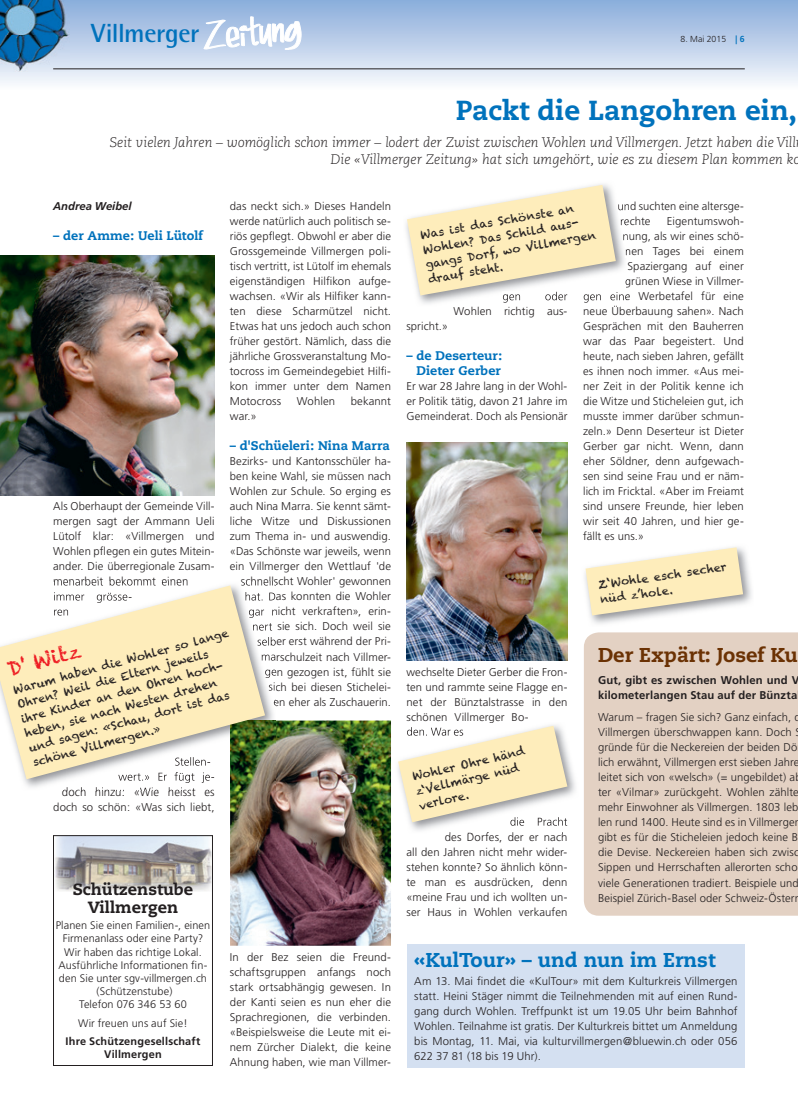
<style>
.page{position:relative;width:798px;height:1117px;background:#fff}
.page>*{position:absolute;margin:0;border:0;box-sizing:border-box;transform-origin:0 0}
.t1{font:800 27.5px "Caecilia";color:#0072bc}
.t2{font:700 26.25px "Rotis Semi Sans";letter-spacing:-.02em;color:#0072bc}
.t3{font:800 20px "Caecilia";color:#0072bc}
.t4{font:800 20px "Caecilia";color:#6b3204}
.t5{font:20px "Chalkduster";color:#ee1d23}
.t6{font:800 16.25px/17.5px "Caecilia";color:#231f20;text-align:center}
.t7{font:italic 300 13.75px/16.5px "Caecilia";color:#231f20}
.t8{font:800 12.5px/15px "Caecilia";letter-spacing:.005em;color:#0072bc;text-align:right}
.t9{font:300 11.25px/15px "Frutiger";letter-spacing:.01em;color:#231f20;text-align:justify}
.t10{font:11.25px/15px "Chalkduster";color:#231f20}
.t11{font:700 11.25px/15px "Frutiger";letter-spacing:.015em;color:#231f20}
.t12{font:italic 700 11.25px "Frutiger";color:#231f20}
.t13{font:300 11px/13.1px "Frutiger";letter-spacing:.01em;color:#231f20;text-align:center}
.t14{font:700 11px/13.1px "Frutiger";letter-spacing:.015em;color:#231f20;text-align:center}
.t15{font:300 8.75px "Frutiger";color:#231f20}
.s1{font-family:"Myriad";font-weight:700;color:#0072bc}
.s2{font-weight:700;color:#0072bc}
</style>
<div class="page">
<svg style="left:0;top:0;width:797px;height:83px;background:#bccfe8"></svg>
<svg style="left:204px;top:12px;width:97px;height:45px"></svg>
<img style="left:0;top:0;width:69px;height:71px">
<hr style="left:53px;top:69px;width:691px;height:1px;background:#231f20">
<div style="left:584px;top:632px;width:213px;height:283px;background:#e3d1c3"></div>
<img style="left:0;top:255px;width:214px;height:240px">
<img style="left:230px;top:720px;width:161px;height:225px">
<img style="left:55px;top:837px;width:156px;height:54px">
<div style="left:53px;top:835px;width:160px;height:230px;border:1px solid #231f20"></div>
<img style="left:406px;top:442px;width:161px;height:218px">
<img style="left:23px;top:600px;width:253px;height:187px">
<img style="left:54px;top:581px;width:134px;height:4px">
<img style="left:118px;top:779px;width:96px;height:3px">
<img style="left:64px;top:787px;width:150px;height:3px">
<img style="left:241px;top:581px;width:35px;height:5px">
<img style="left:269px;top:592px;width:7px;height:8px">
<img style="left:265px;top:606px;width:11px;height:11px">
<img style="left:265px;top:622px;width:11px;height:8px">
<img style="left:265px;top:637px;width:11px;height:8px">
<img style="left:265px;top:652px;width:11px;height:8px">
<svg style="left:265px;top:666px;width:11px;height:24px"></svg>
<svg style="left:274px;top:697px;width:2px;height:8px"></svg>
<img style="left:230px;top:720px;width:46px;height:70px">
<svg style="left:0;top:585px;width:265px;height:194px;fill:#feedbb"></svg>
<img style="left:406px;top:184px;width:211px;height:122px">
<img style="left:502px;top:295px;width:65px;height:7px">
<img style="left:583px;top:295px;width:43px;height:7px">
<svg style="left:407px;top:185px;width:219px;height:110px"></svg>
<img style="left:590px;top:549px;width:162px;height:75px">
<svg style="left:585px;top:547px;width:157px;height:68px"></svg>
<img style="left:410px;top:750px;width:165px;height:81px">
<img style="left:510px;top:822px;width:57px;height:3px">
<svg style="left:398px;top:725px;width:169px;height:97px"></svg>
<div style="left:407px;top:943px;width:337px;height:124px;background:#d4e0f1"></div>
<h2 class="t2" style="left:91px;top:17px;width:110px">Villmerger</h2>
<p class="t15" style="left:680px;top:34px;width:66px">8. Mai 2015 <span class="s1">|</span> <span class="s2">6</span></p>
<h1 class="t1" style="left:456px;top:93px;width:342px">Packt die Langohren ein,</h1>
<p class="t7" style="left:330px;top:134px;width:471px;text-indent:-221px">Seit vielen Jahren – womöglich schon immer – lodert der Zwist zwischen Wohlen und Villmergen. Jetzt haben die Vill<br>Die «Villmerger Zeitung» hat sich umgehört, wie es zu diesem Plan kommen ko</p>
<p class="t12" style="left:53px;top:199px;width:80px">Andrea Weibel</p>
<p class="t8" style="left:53px;top:228px;width:151px">– der Amme: Ueli Lütolf</p>
<p class="t9" style="left:230px;top:199px;width:163px">das neckt sich.» Dieses Handeln werde natürlich auch politisch se&shy;riös gepflegt. Obwohl er aber die Grossgemeinde Villmergen poli&shy;tisch vertritt, ist Lütolf im ehemals eigenständigen Hilfikon aufge&shy;wachsen. «Wir als Hilfiker kann&shy;ten diese Scharmützel nicht.<br>Etwas hat uns jedoch auch schon früher gestört. Nämlich, dass die jährliche Grossveranstaltung Mo&shy;tocross im Gemeindegebiet Hilfi&shy;kon immer unter dem Namen Motocross</p>
<p class="t9" style="left:297px;top:394px;width:40px">Wohlen</p>
<p class="t9" style="left:350px;top:394px;width:42px">bekannt</p>
<p class="t9" style="left:230px;top:409px;width:28px">war.»</p>
<p class="t8" style="left:230px;top:438px;width:161px">– d'Schüeleri: Nina Marra</p>
<p class="t9" style="left:230px;top:454px;width:163px;text-align:right">Bezirks- und Kantonsschüler ha&shy;ben keine Wahl, sie müssen nach<br>Wohlen zur Schule. So erging es auch Nina Marra. Sie kennt sämt&shy;liche Witze und Diskussionen zum Thema in- und auswendig. «Das Schönste war jeweils, wenn ein Villmerger den Wettlauf 'de schnellscht Wohler' gewonnen hat. Das konnten die Wohler gar nicht verkraften», erin&shy;nert sie sich. Doch weil sie selber erst während der Pri&shy;marschulzeit nach Villmer-<br>gen gezogen ist, fühlt sie<br>sich bei diesen Stichelei-<br>en eher als Zuschauerin.</p>
<p class="t9" style="left:53px;top:499px;width:163px">Als Oberhaupt der Gemeinde Vill&shy;mergen sagt der Ammann Ueli Lütolf klar: «Villmergen und Wohlen pflegen ein gutes Mitein&shy;ander. Die überregionale Zusam&shy;menarbeit bekommt einen</p>
<p class="t10" style="left:12px;top:682px;width:224px;rotate:-15deg">Warum haben die Wohler so lange<br>Ohren? Weil die Eltern jeweils ihre Kinder an den Ohren hoch&shy;heben, sie nach Westen drehen und sagen: «Schau, dort ist das schöne Villmergen.»</p>
<h3 class="t5" style="left:5px;top:657px;width:76px;rotate:-15deg">D' Witz</h3>
<p class="t9" style="left:53px;top:784px;width:163px;text-align:right">doch hinzu: «Wie heisst es doch so schön: «Was sich liebt,</p>
<h3 class="t6" style="left:73px;top:880px;width:122px">Schützenstube<br>Villmergen</h3>
<p class="t13" style="left:56px;top:918px;width:156px">Planen Sie einen Familien-, einen<br>Firmenanlass oder eine Party?<br>Wir haben das richtige Lokal.<br>Ausführliche Informationen fin&shy;den Sie unter sgv-villmergen.ch (Schützenstube)<br>Telefon 076 346 53 60</p>
<p class="t13" style="left:78px;top:1016px;width:111px">Wir freuen uns auf Sie!</p>
<p class="t14" style="left:66px;top:1034px;width:136px">Ihre Schützengesellschaft<br>Villmergen</p>
<p class="t9" style="left:230px;top:949px;width:163px">In der Bez seien die Freund&shy;schaftsgruppen anfangs noch stark ortsabhängig gewesen. In der Kanti seien es nun eher die Sprachregionen, die verbinden. «Beispielsweise die Leute mit ei&shy;nem Zürcher Dialekt, die keine Ahnung haben, wie man Villmer-</p>
<p class="t9" style="left:617px;top:199px;width:128px">und suchten eine altersge&shy;rechte</p>
<p class="t10" style="left:419px;top:227px;width:174px;rotate:-10deg">Was ist das Schönste an<br>Wohlen? Das Schild aus&shy;gangs Dorf, wo Villmergen drauf steht.</p>
<p class="t9" style="left:666px;top:214px;width:78px">Eigentumswoh-</p>
<p class="t9" style="left:622px;top:229px;width:123px">nung, als wir eines schö-</p>
<p class="t9" style="left:624px;top:244px;width:120px">nen Tages bei einem</p>
<p class="t9" style="left:627px;top:259px;width:118px">Spaziergang auf einer</p>
<p class="t9" style="left:624px;top:274px;width:120px">grünen Wiese in Villmer-</p>
<p class="t9" style="left:583px;top:289px;width:162px">gen eine Werbetafel für eine</p>
<p class="t9" style="left:583px;top:304px;width:162px">neue Überbauung sahen». Nach</p>
<p class="t9" style="left:583px;top:319px;width:162px">Gesprächen mit den Bauherren</p>
<p class="t9" style="left:583px;top:334px;width:162px">war das Paar begeistert. Und</p>
<p class="t9" style="left:583px;top:349px;width:162px">heute, nach sieben Jahren, gefällt</p>
<p class="t9" style="left:583px;top:364px;width:162px">es ihnen noch immer. «Aus mei-</p>
<p class="t9" style="left:583px;top:379px;width:162px">ner Zeit in der Politik kenne ich</p>
<p class="t9" style="left:583px;top:394px;width:162px">die Witze und Sticheleien gut, ich</p>
<p class="t9" style="left:583px;top:409px;width:162px">musste immer darüber schmun-</p>
<p class="t9" style="left:583px;top:424px;width:162px">zeln.» Denn Deserteur ist Dieter</p>
<p class="t9" style="left:583px;top:439px;width:162px">Gerber gar nicht. Wenn, dann</p>
<p class="t9" style="left:583px;top:454px;width:162px">eher Söldner, denn aufgewach-</p>
<p class="t9" style="left:583px;top:469px;width:162px">sen sind seine Frau und er näm-</p>
<p class="t9" style="left:583px;top:484px;width:162px">lich im Fricktal. «Aber im Freiamt</p>
<p class="t9" style="left:583px;top:499px;width:162px">sind unsere Freunde, hier leben</p>
<p class="t9" style="left:583px;top:514px;width:162px">wir seit 40 Jahren, und hier ge-</p>
<p class="t9" style="left:583px;top:529px;width:62px">fällt es uns.»</p>
<p class="t9" style="left:453px;top:304px;width:115px">Wohlen richtig aus-</p>
<p class="t9" style="left:406px;top:319px;width:43px">spricht.»</p>
<p class="t8" style="left:406px;top:348px;width:97px">– de Deserteur:<br>Dieter Gerber</p>
<p class="t9" style="left:406px;top:379px;width:162px">Er war 28 Jahre lang in der Wohl&shy;er Politik tätig, davon 21 Jahre im Gemeinderat. Doch als Pensionär</p>
<p class="t9" style="left:406px;top:664px;width:162px">wechselte Dieter Gerber die Fron&shy;ten und rammte seine Flagge en&shy;net der Bünztalstrasse in den schönen Villmerger Bo-</p>
<p class="t10" style="left:410px;top:769px;width:117px;rotate:-13deg">Wohler Ohre händ z‘Vellmärge nüd verlore.</p>
<p class="t9" style="left:406px;top:829px;width:162px;text-indent:38px">des Dorfes, der er nach all den Jahren nicht mehr wider&shy;stehen konnte? So ähnlich könn&shy;te man es ausdrücken, denn «meine Frau und ich wollten un&shy;ser Haus in Wohlen verkaufen</p>
<p class="t10" style="left:597px;top:577px;width:131px;rotate:-8deg">Z‘Wohle esch secher nüd z’hole.</p>
<h3 class="t4" style="left:597px;top:642px;width:201px">Der Expärt: Josef Ku</h3>
<p class="t11" style="left:597px;top:672px;width:203px">Gut, gibt es zwischen Wohlen und V kilometerlangen Stau auf der Bünzta</p>
<p class="t9" style="left:597px;top:710px;width:204px;text-align:left">Warum – fragen Sie sich? Ganz einfach, d Villmergen überschwappen kann. Doch gründe für die Neckereien der beiden Dö lich erwähnt, Villmergen erst sieben Jahre leitet sich von «welsch» (= ungebildet) a ter «Vilmar» zurückgeht. Wohlen zählte mehr Einwohner als Villmergen. 1803 leb len rund 1400. Heute sind es in Villmergen gibt es für die Sticheleien jedoch keine B die Devise. Neckereien haben sich zwisc Sippen und Herrschaften allerorten scho viele Generationen tradiert. Beispiele und Beispiel Zürich-Basel oder Schweiz-Österr</p>
<h3 class="t3" style="left:414px;top:947px;width:302px">«KulTour» – und nun im Ernst</h3>
<p class="t9" style="left:414px;top:973px;width:324px">Am 13. Mai findet die «KulTour» mit dem Kulturkreis Villmergen statt. Heini Stäger nimmt die Teilnehmenden mit auf einen Rund&shy;gang durch Wohlen. Treffpunkt ist um 19.05 Uhr beim Bahnhof Wohlen. Teilnahme ist gratis. Der Kulturkreis bittet um Anmeldung bis Montag, 11. Mai, via kulturvillmergen@bluewin.ch oder 056<br>622 37 81 (18 bis 19 Uhr).</p>
</div>
